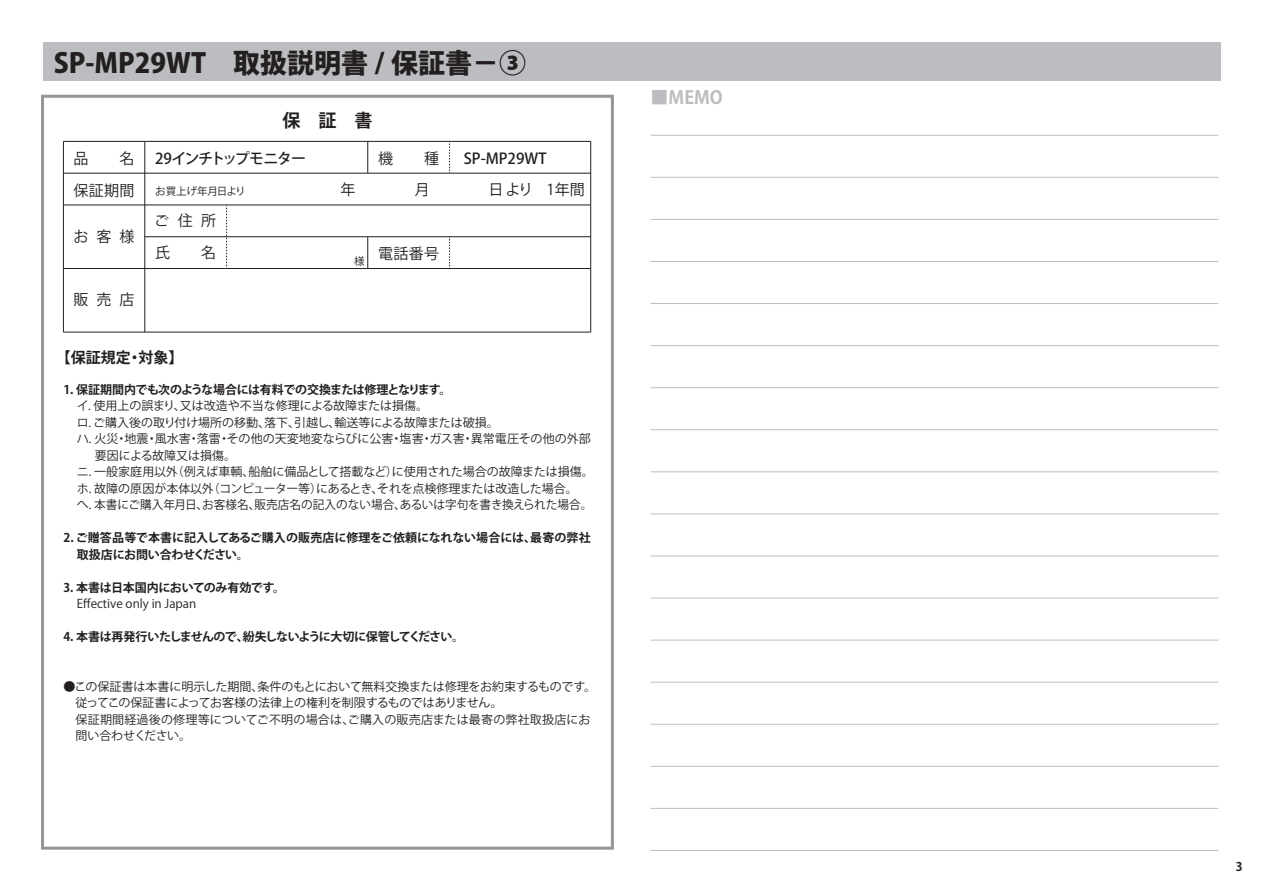
<style>
.page{position:relative;width:1263px;height:893px;background:#fff}
.page>*{position:absolute;margin:0;border:0;box-sizing:border-box;transform-origin:0 0}
.t1{font:800 27px "Koz Go Pro";color:#231f20}
.t2{font:700 18px "Koz Go Pro";color:#231f20}
.t3{font:700 18px "Koz Go Pro";color:#bcbdc0}
.t4{font:15px/31.5px "Koz Go Pro";letter-spacing:.02em;color:#231f20}
.t5{font:500 15px "Koz Go Pro";letter-spacing:-.08em;color:#231f20}
.t6{font:700 15px "Koz Go Pro";color:#231f20}
.t7{font:500 15px "Koz Go Pro";color:#231f20}
.t8{font:12px/16.5px "Koz Go Pro";color:#231f20}
.t9{font:700 12px/16.5px "Koz Go Pro";letter-spacing:-.02em;color:#231f20}
.t10{font:12px "Koz Go Pro";letter-spacing:-.02em;color:#231f20}
.t11{font:700 12px "Koz Go Pro";letter-spacing:-.06em;color:#231f20}
.t12{font:700 12px "Koz Go Pro";letter-spacing:-.04em;color:#231f20}
.t13{font:10.5px "Koz Go Pro";letter-spacing:-.015em;color:#231f20}
</style>
<div class="page">
<div style="left:43px;top:43px;width:1177px;height:38px;background:#bcbdc0"></div>
<div style="left:41px;top:95px;width:573px;height:755px;border:3px solid #939598"></div>
<hr style="left:63px;top:141px;width:528px;height:1px;background:#231f20">
<hr style="left:63px;top:205px;width:528px;height:1px;background:#231f20">
<hr style="left:63px;top:173px;width:528px;height:1px;background:#231f20">
<hr style="left:145px;top:236px;width:446px;height:1px;background:#231f20">
<hr style="left:63px;top:268px;width:528px;height:1px;background:#231f20">
<hr style="left:63px;top:332px;width:528px;height:1px;background:#231f20">
<hr style="left:63px;top:141px;width:1px;height:191px;background:#231f20">
<hr style="left:590px;top:141px;width:1px;height:191px;background:#231f20">
<hr style="left:144px;top:141px;width:1px;height:191px;background:#231f20">
<svg style="left:226px;top:205px;width:1px;height:63px"></svg>
<hr style="left:367px;top:237px;width:1px;height:31px;background:#231f20">
<svg style="left:449px;top:237px;width:1px;height:31px"></svg>
<hr style="left:367px;top:141px;width:1px;height:32px;background:#231f20">
<svg style="left:449px;top:142px;width:1px;height:31px"></svg>
<hr style="left:651px;top:135px;width:567px;height:1px;background:#bcbdc0">
<hr style="left:651px;top:177px;width:567px;height:1px;background:#bcbdc0">
<hr style="left:651px;top:219px;width:567px;height:1px;background:#bcbdc0">
<hr style="left:651px;top:261px;width:567px;height:1px;background:#bcbdc0">
<hr style="left:651px;top:303px;width:567px;height:1px;background:#bcbdc0">
<hr style="left:651px;top:345px;width:567px;height:1px;background:#bcbdc0">
<hr style="left:651px;top:387px;width:567px;height:1px;background:#bcbdc0">
<hr style="left:651px;top:429px;width:567px;height:1px;background:#bcbdc0">
<hr style="left:651px;top:471px;width:567px;height:1px;background:#bcbdc0">
<hr style="left:651px;top:513px;width:567px;height:1px;background:#bcbdc0">
<hr style="left:651px;top:556px;width:567px;height:1px;background:#bcbdc0">
<hr style="left:651px;top:598px;width:567px;height:1px;background:#bcbdc0">
<hr style="left:651px;top:640px;width:567px;height:1px;background:#bcbdc0">
<hr style="left:651px;top:682px;width:567px;height:1px;background:#bcbdc0">
<hr style="left:651px;top:724px;width:567px;height:1px;background:#bcbdc0">
<hr style="left:651px;top:766px;width:567px;height:1px;background:#bcbdc0">
<hr style="left:651px;top:808px;width:567px;height:1px;background:#bcbdc0">
<hr style="left:651px;top:850px;width:567px;height:1px;background:#bcbdc0">
<h1 class="t1" style="left:54px;top:45px;width:474px">SP-MP29WT　取扱説明書 / 保証書－③</h1>
<h2 class="t2" style="left:282px;top:109px;width:91px">保　証　書</h2>
<p class="t4" style="left:74px;top:143px;width:62px">品　名保証期間</p>
<p class="t4" style="left:74px;top:221px;width:62px">お客様</p>
<p class="t4" style="left:74px;top:284px;width:62px">販売店</p>
<p class="t5" style="left:155px;top:149px;width:152px">29インチトップモニター</p>
<p class="t7" style="left:464px;top:149px;width:84px">SP-MP29WT</p>
<p class="t13" style="left:155px;top:184px;width:92px">お買上げ年月日より</p>
<p class="t4" style="left:340px;top:174px;width:16px">年</p>
<p class="t4" style="left:415px;top:174px;width:16px">月</p>
<p class="t4" style="left:489px;top:174px;width:98px">日 より　1年間</p>
<p class="t4" style="left:378px;top:143px;width:16px">機</p>
<p class="t4" style="left:424px;top:143px;width:16px">種</p>
<p class="t4" style="left:154px;top:205px;width:63px">ご住所氏</p>
<p class="t4" style="left:201px;top:237px;width:16px">名</p>
<p class="t13" style="left:354px;top:254px;width:12px">様</p>
<p class="t4" style="left:378px;top:238px;width:62px">電話番号</p>
<p class="t6" style="left:56px;top:348px;width:129px">【保証規定・対象】</p>
<p class="t12" style="left:63px;top:382px;width:390px">1. 保証期間内でも次のような場合には有料での交換または修理となります。</p>
<p class="t8" style="left:77px;top:398px;width:353px">イ. 使用上の誤まり、又は改造や不当な修理による故障または損傷。</p>
<p class="t8" style="left:77px;top:414px;width:424px">ロ. ご購入後の取り付け場所の移動、落下、引越し、輸送等による故障または破損。</p>
<p class="t8" style="left:77px;top:431px;width:515px">ハ. 火災・地震・風水害・落雷・その他の天変地変ならびに公害・塩害・ガス害・異常電圧その他の外部</p>
<p class="t8" style="left:95px;top:447px;width:143px">要因による故障又は損傷。</p>
<p class="t8" style="left:77px;top:464px;width:518px">ニ. 一般家庭用以外（例えば車輌、船舶に備品として搭載など）に使用された場合の故障または損傷。</p>
<p class="t10" style="left:77px;top:481px;width:502px">ホ. 故障の原因が本体以外（コンピューター等）にあるとき、それを点検修理または改造した場合。</p>
<p class="t8" style="left:77px;top:497px;width:517px">へ. 本書にご購入年月日、お客様名、販売店名の記入のない場合、あるいは字句を書き換えられた場合。</p>
<p class="t9" style="left:77px;top:530px;width:515px;text-indent:-14px">2. ご贈答品等で本書に記入してあるご購入の販売店に修理をご依頼になれない場合には、最寄の弊社取扱店にお問い合わせください。</p>
<p class="t9" style="left:63px;top:580px;width:223px">3. 本書は日本国内においてのみ有効です。</p>
<p class="t8" style="left:77px;top:596px;width:121px">Effective only in Japan</p>
<p class="t11" style="left:63px;top:629px;width:402px">4. 本書は再発行いたしませんので、紛失しないように大切に保管してください。</p>
<p class="t8" style="left:75px;top:678px;width:522px;text-indent:-12px">●この保証書は本書に明示した期間、条件のもとにおいて無料交換または修理をお約束するものです。従ってこの保証書によってお客様の法律上の権利を制限するものではありません。<br>保証期間経過後の修理等についてご不明の場合は、ご購入の販売店または最寄の弊社取扱店にお問い合わせください。</p>
<h2 class="t3" style="left:651px;top:86px;width:74px">■MEMO</h2>
<p class="t9" style="left:1236px;top:859px;width:8px">3</p>
</div>
